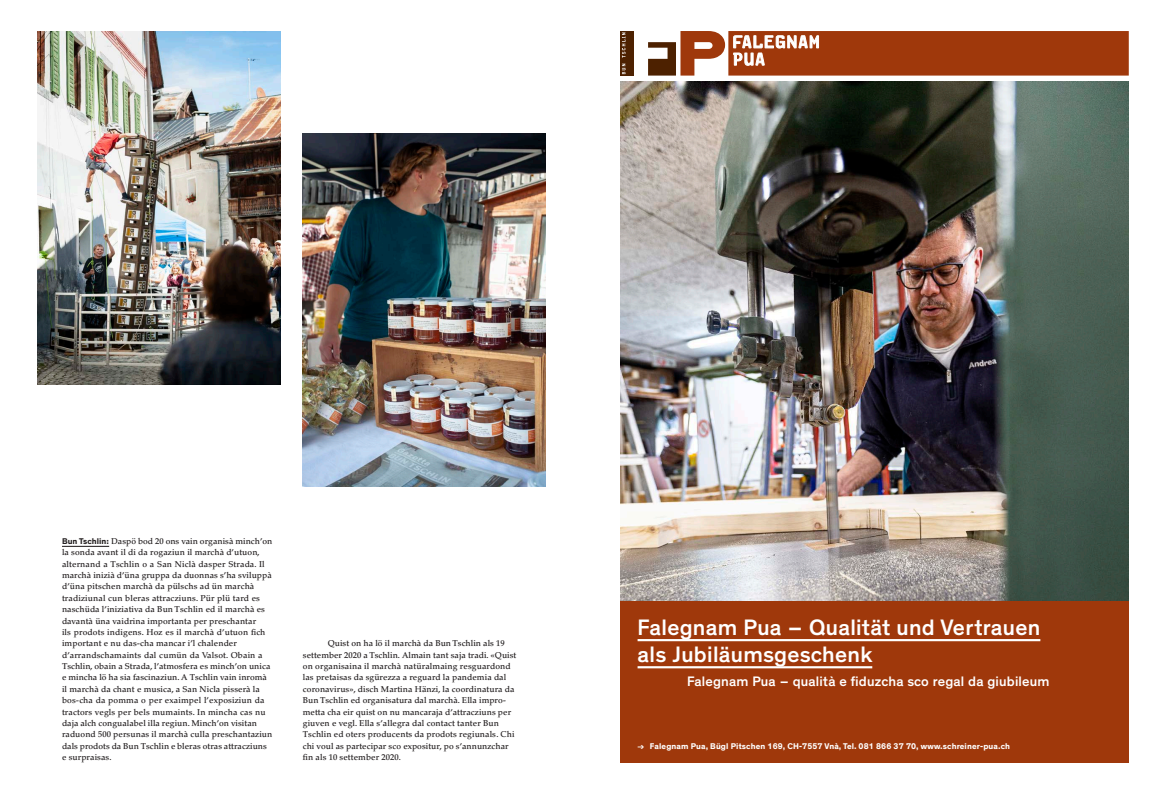
<style>
.page{position:relative;width:1166px;height:794px;background:#fff}
.page>*{position:absolute;margin:0;border:0;box-sizing:border-box;transform-origin:0 0}
.t1{font:500 22.75px/27.1px "Theinhardt";letter-spacing:.015em;color:#fff}
.t2{font:500 14px "Theinhardt";letter-spacing:.015em;color:#fff}
.t3{font:500 8.49px/11.4px "Palatino LT Std";letter-spacing:.01em;color:#231f20}
.t4{font:700 8.49px "Theinhardt";letter-spacing:.01em;color:#fff}
.s1{font-family:"Theinhardt";font-weight:700}
.s2{font-weight:500}
</style>
<div class="page">
<hr style="left:62px;top:546px;width:47px;height:1px;background:#231f20">
<img style="left:303px;top:134px;width:243px;height:353px">
<div style="left:620px;top:600px;width:509px;height:163px;background:#9f380b"></div>
<hr style="left:637px;top:639px;width:403px;height:2px;background:#fff">
<hr style="left:637px;top:666px;width:235px;height:2px;background:#fff">
<img style="left:37px;top:31px;width:243px;height:353px">
<img style="left:620px;top:81px;width:509px;height:519px">
<div style="left:620px;top:31px;width:13px;height:45px;background:#4d2100"></div>
<svg style="left:622px;top:33px;width:3px;height:25px"></svg>
<svg style="left:622px;top:64px;width:3px;height:10px"></svg>
<div style="left:728px;top:31px;width:401px;height:45px;background:#9f380b"></div>
<svg style="left:733px;top:35px;width:86px;height:31px"></svg>
<svg style="left:648px;top:31px;width:77px;height:45px"></svg>
<p class="t3" style="left:62px;top:535px;width:212px"><span class="s1">Bun Tschlin:</span> Daspö bod 20 ons vain organisà minch’on la sonda avant il di da rogaziun il marchà d’utuon, alternand a Tschlin o a San Niclà dasper Strada. Il marchà inizià d’üna gruppa da duonnas s’ha sviluppà d’üna pitschen marchà da pülschs ad ün marchà tradiziunal cun bleras attracziuns. Pür plü tard es naschüda l’iniziativa da Bun Tschlin ed il marchà es davantà üna vaidrina importanta per preschantar<br>ils prodots indigens. Hoz es il marchà d’utuon fich important e nu das-cha mancar i’l chalender d’arrandschamaints dal cumün da Valsot. Obain a Tschlin, obain a Strada, l’atmosfera es minch’on unica e mincha lö ha sia fascinaziun. A Tschlin vain inromà il marchà da chant e musica, a San Nicla pisserà la bos-cha da pomma o per exaimpel l’exposiziun da tractors vegls per bels mumaints. In mincha cas nu daja alch congualabel illa regiun. Minch’on visitan raduond 500 persunas il marchà culla preschantaziun dals prodots da Bun Tschlin e bleras otras attracziuns e surpraisas.</p>
<p class="t3" style="left:303px;top:638px;width:215px;text-indent:25px">Quist on ha lö il marchà da Bun Tschlin als 19 settember 2020 a Tschlin. Almain tant saja tradi. «Quist on organisaina il marchà natüralmaing resguardond las pretaisas da sgürezza a reguard la pandemia dal coronavirus», disch Martina Hänzi, la coordinatura da Bun Tschlin ed organisatura dal marchà. Ella impro&shy;metta cha eir quist on nu mancaraja d’attracziuns per giuven e vegl. Ella s’allegra dal contact tanter Bun Tschlin ed oters producents da prodots regiunals. Chi chi voul as partecipar sco expositur, po s’annunzchar fin als 10 settember 2020.</p>
<h1 class="t1" style="left:637px;top:614px;width:404px">Falegnam Pua – Qualität und Vertrauen als Jubiläumsgeschenk</h1>
<h2 class="t2" style="left:687px;top:673px;width:364px">Falegnam Pua – qualità e fiduzcha sco regal da giubileum</h2>
<p class="t4" style="left:637px;top:740px;width:374px"><span class="s2">→</span> Falegnam Pua, Bügl Pitschen 169, CH-7557 Vnà, Tel. 081 866 37 70, www.schreiner-pua.ch</p>
</div>
